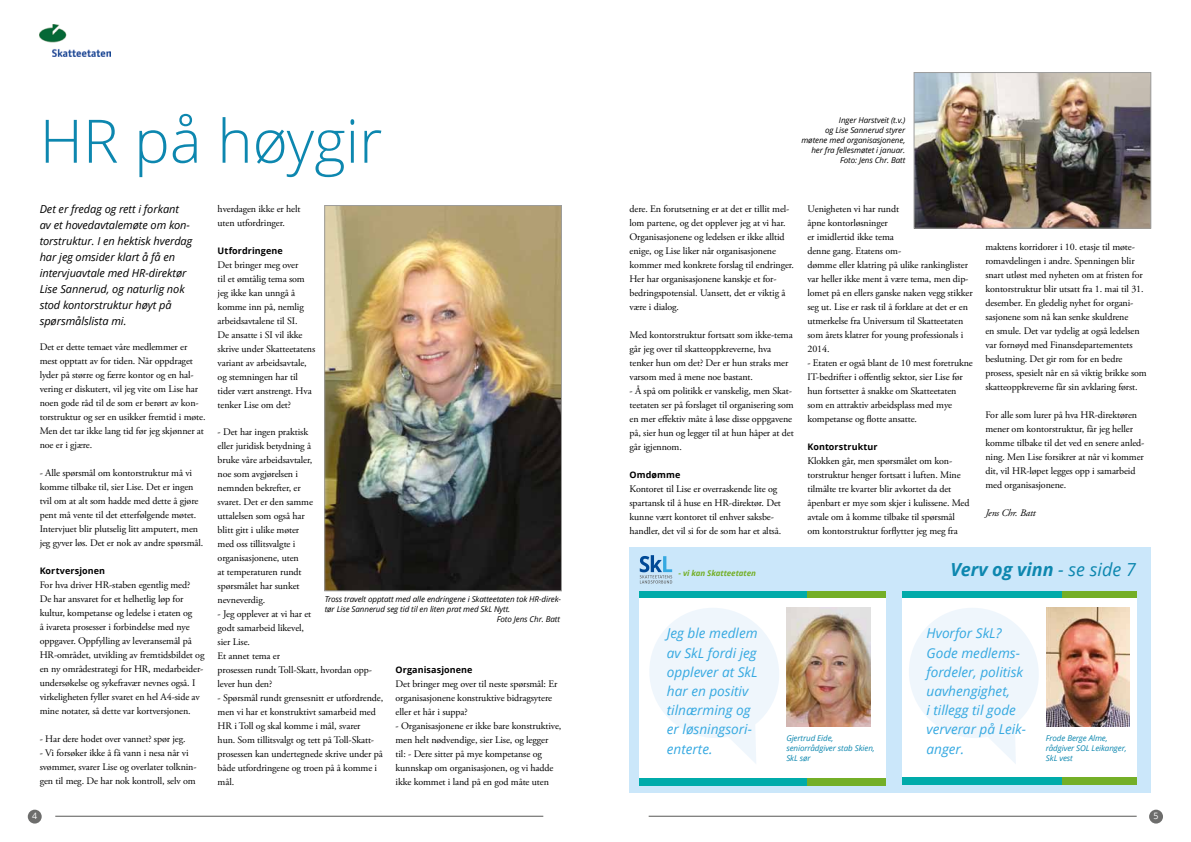
<style>
.page{position:relative;width:1191px;height:842px;background:#fff}
.page>*{position:absolute;margin:0;border:0;box-sizing:border-box;transform-origin:0 0}
.t1{font:300 60px "Open Sans";color:#0d87af}
.t2{font:italic 700 18px "Open Sans";color:#0d87af}
.t3{font:italic 13.6px/19.2px "Open Sans";color:#36a9e1}
.t4{font:italic 11px/16px "Open Sans";letter-spacing:-.005em;color:#000}
.t5{font:10px/14px "Adobe Garamond Pro";letter-spacing:-.01em;color:#000}
.t6{font:italic 10px "Adobe Garamond Pro";letter-spacing:-.01em;color:#000}
.t7{font:700 9px "Open Sans";letter-spacing:.01em;color:#000}
.t8{font:8.8px "Open Sans";color:#fff}
.t9{font:italic 8px/10px "Open Sans";letter-spacing:-.01em;color:#000;text-align:right}
.t10{font:italic 8px/10px "Open Sans";letter-spacing:-.01em;color:#0d87af}
.t11{font:italic 700 8px "Open Sans";letter-spacing:-.01em;color:#74af27}
.s1{font-weight:400}
</style>
<div class="page">
<hr style="left:55px;top:816px;width:488px;height:1px;background:#575756">
<hr style="left:648px;top:816px;width:488px;height:1px;background:#575756">
<div style="left:28px;top:810px;width:14px;height:13px;background:#6d6d6c;border-radius:50%"></div>
<div style="left:1149px;top:810px;width:14px;height:13px;background:#6d6d6c;border-radius:50%"></div>
<img style="left:326px;top:207px;width:234px;height:382px">
<div style="left:324px;top:205px;width:238px;height:386px;border:1px solid #9d9d9c"></div>
<img style="left:915px;top:74px;width:234px;height:152px">
<div style="left:913px;top:72px;width:238px;height:156px;border:1px solid #9d9d9c"></div>
<img style="left:40px;top:24px;width:70px;height:33px">
<div style="left:629px;top:547px;width:522px;height:246px;background:#cbe7fa"></div>
<div style="left:639px;top:591px;width:247px;height:7px;background:#00abaa"></div>
<div style="left:807px;top:591px;width:79px;height:7px;background:#74af27"></div>
<div style="left:639px;top:598px;width:247px;height:180px;background:#fff"></div>
<div style="left:639px;top:778px;width:247px;height:7px;background:#00abaa"></div>
<div style="left:807px;top:778px;width:79px;height:7px;background:#74af27"></div>
<div style="left:902px;top:591px;width:234px;height:7px;background:#00abaa"></div>
<div style="left:1062px;top:591px;width:74px;height:7px;background:#74af27"></div>
<div style="left:902px;top:598px;width:234px;height:179px;background:#fff"></div>
<div style="left:902px;top:777px;width:234px;height:7px;background:#00abaa"></div>
<div style="left:1062px;top:777px;width:74px;height:7px;background:#74af27"></div>
<img style="left:786px;top:607px;width:84px;height:119px">
<svg style="left:649px;top:608px;width:130px;height:155px"></svg>
<img style="left:1046px;top:607px;width:83px;height:119px">
<svg style="left:909px;top:608px;width:130px;height:156px"></svg>
<svg style="left:639px;top:555px;width:33px;height:28px"></svg>
<h1 class="t1" style="left:40px;top:107px;width:344px">HR på høygir</h1>
<p class="t4" style="left:40px;top:201px;width:154px">Det er fredag og rett i forkant av et hovedavtalemøte om kon&shy;torstruktur. I en hektisk hverdag har jeg omsider klart å få en intervjuavtale med HR-direktør<br>Lise Sannerud, og naturlig nok stod kontorstruktur høyt på spørsmålslista mi.</p>
<p class="t5" style="left:40px;top:340px;width:167px">Det er dette temaet våre medlemmer er mest opptatt av for tiden. Når oppdraget lyder på større og færre kontor og en hal&shy;vering er diskutert, vil jeg vite om Lise har noen gode råd til de som er berørt av kon&shy;torstruktur og ser en usikker fremtid i møte.<br>Men det tar ikke lang tid før jeg skjønner at noe er i gjære.</p>
<p class="t5" style="left:40px;top:466px;width:165px">- Alle spørsmål om kontorstruktur må vi komme tilbake til, sier Lise. Det er ingen tvil om at alt som hadde med dette å gjøre pent må vente til det etterfølgende møtet.<br>Intervjuet blir plutselig litt amputert, men jeg gyver løs. Det er nok av andre spørsmål.</p>
<p class="t7" style="left:40px;top:566px;width:67px">Kortversjonen</p>
<p class="t5" style="left:40px;top:578px;width:166px">For hva driver HR-staben egentlig med?<br>De har ansvaret for et helhetlig løp for kultur, kompetanse og ledelse i etaten og<br>å ivareta prosesser i forbindelse med nye oppgaver. Oppfylling av leveransemål på HR-området, utvikling av fremtidsbildet og en ny områdestrategi for HR, medarbeider&shy;undersøkelse og sykefravær nevnes også. I virkeligheten fyller svaret en hel A4-side av mine notater, så dette var kortversjonen.</p>
<p class="t5" style="left:40px;top:732px;width:147px">- Har dere hodet over vannet? spør jeg.</p>
<p class="t5" style="left:40px;top:746px;width:158px">- Vi forsøker ikke å få vann i nesa når vi svømmer, svarer Lise og overlater tolknin&shy;gen til meg. De har nok kontroll, selv om</p>
<p class="t5" style="left:218px;top:202px;width:84px">hverdagen ikke er helt uten utfordringer.</p>
<p class="t7" style="left:218px;top:246px;width:67px">Utfordringene</p>
<p class="t5" style="left:218px;top:258px;width:99px">Det bringer meg over<br>til et ømtålig tema som jeg ikke kan unngå å komme inn på, nemlig arbeidsavtalene til SI.<br>De ansatte i SI vil ikke skrive under Skatteetatens variant av arbeidsavtale, og stemningen har til tider vært anstrengt. Hva tenker Lise om det?</p>
<p class="t5" style="left:218px;top:425px;width:97px">- Det har ingen praktisk eller juridisk betydning å bruke våre arbeidsavtaler, noe som avgjørelsen i nemnden bekrefter, er svaret. Det er den samme uttalelsen som også har blitt gitt i ulike møter med oss tillitsvalgte i organisasjonene, uten<br>at temperaturen rundt spørsmålet har sunket nevneverdig.</p>
<p class="t5" style="left:218px;top:607px;width:156px">- Jeg opplever at vi har et<br>godt samarbeid likevel,<br>sier Lise.<br>Et annet tema er<br>prosessen rundt Toll-Skatt, hvordan opp&shy;lever hun den?</p>
<p class="t5" style="left:218px;top:691px;width:167px">- Spørsmål rundt grensesnitt er utfordrende, men vi har et konstruktivt samarbeid med HR i Toll og skal komme i mål, svarer<br>hun. Som tillitsvalgt og tett på Toll-Skatt&shy;prosessen kan undertegnede skrive under på både utfordringene og troen på å komme i mål.</p>
<p class="t9" style="left:325px;top:594px;width:238px">Tross travelt opptatt med alle endringene i Skatteetaten tok HR-direk-</p>
<p class="t9" style="left:325px;top:604px;width:187px">tør Lise Sannerud seg tid til en liten prat med SkL Nytt.</p>
<p class="t9" style="left:497px;top:614px;width:65px">Foto Jens Chr. Batt</p>
<p class="t7" style="left:395px;top:664px;width:79px">Organisasjonene</p>
<p class="t5" style="left:395px;top:677px;width:163px">Det bringer meg over til neste spørsmål: Er organisasjonene konstruktive bidragsytere eller et hår i suppa?</p>
<p class="t5" style="left:395px;top:719px;width:167px">- Organisasjonene er ikke bare konstruktive, men helt nødvendige, sier Lise, og legger<br>til: - Dere sitter på mye kompetanse og kunnskap om organisasjonen, og vi hadde ikke kommet i land på en god måte uten</p>
<p class="t9" style="left:801px;top:115px;width:105px">Inger Harstveit (t.v.)<br>og Lise Sannerud styrer møtene med organisasjonene, her fra fellesmøtet i januar.<br>Foto: Jens Chr. Batt</p>
<p class="t5" style="left:629px;top:202px;width:166px">dere. En forutsetning er at det er tillit mel&shy;lom partene, og det opplever jeg at vi har.<br>Organisasjonene og ledelsen er ikke alltid enige, og Lise liker når organisasjonene kommer med konkrete forslag til endringer.<br>Her har organisasjonene kanskje et for&shy;bedringspotensial. Uansett, det er viktig å være i dialog.</p>
<p class="t5" style="left:629px;top:328px;width:165px">Med kontorstruktur fortsatt som ikke-tema går jeg over til skatteoppkreverne, hva tenker hun om det? Der er hun straks mer varsom med å mene noe bastant.</p>
<p class="t5" style="left:629px;top:384px;width:166px">- Å spå om politikk er vanskelig, men Skat&shy;teetaten ser på forslaget til organisering som en mer effektiv måte å løse disse oppgavene på, sier hun og legger til at hun håper at det går igjennom.</p>
<p class="t7" style="left:629px;top:470px;width:52px">Omdømme</p>
<p class="t5" style="left:629px;top:482px;width:153px">Kontoret til Lise er overraskende lite og spartansk til å huse en HR-direktør. Det kunne vært kontoret til enhver saksbe&shy;handler, det vil si for de som har et altså.</p>
<p class="t5" style="left:807px;top:202px;width:167px">Uenigheten vi har rundt<br>åpne kontorløsninger<br>er imidlertid ikke tema<br>denne gang. Etatens om-<br>dømme eller klatring på ulike rankinglister var heller ikke ment å være tema, men dip&shy;lomet på en ellers ganske naken vegg stikker seg ut. Lise er rask til å forklare at det er en utmerkelse fra Universum til Skatteetaten som årets klatrer for young professionals i<br>2014.</p>
<p class="t5" style="left:807px;top:356px;width:167px">- Etaten er også blant de 10 mest foretrukne IT-bedrifter i offentlig sektor, sier Lise før hun fortsetter å snakke om Skatteetaten som en attraktiv arbeidsplass med mye kompetanse og flotte ansatte.</p>
<p class="t7" style="left:807px;top:442px;width:72px">Kontorstruktur</p>
<p class="t5" style="left:807px;top:454px;width:164px">Klokken går, men spørsmålet om kon&shy;torstruktur henger fortsatt i luften. Mine tilmålte tre kvarter blir avkortet da det åpenbart er mye som skjer i kulissene. Med avtale om å komme tilbake til spørsmål om kontorstruktur forflytter jeg meg fra</p>
<p class="t5" style="left:985px;top:240px;width:163px">maktens korridorer i 10. etasje til møte&shy;romavdelingen i andre. Spenningen blir snart utløst med nyheten om at fristen for kontorstruktur blir utsatt fra 1. mai til 31. desember. En gledelig nyhet for organi&shy;sasjonene som nå kan senke skuldrene<br>en smule. Det var tydelig at også ledelsen var fornøyd med Finansdepartementets beslutning. Det gir rom for en bedre prosess, spesielt når en så viktig brikke som skatteoppkreverne får sin avklaring først.</p>
<p class="t5" style="left:985px;top:408px;width:161px">For alle som lurer på hva HR-direktøren mener om kontorstruktur, får jeg heller komme tilbake til det ved en senere anled&shy;ning. Men Lise forsikrer at når vi kommer dit, vil HR-løpet legges opp i samarbeid med organisasjonene.</p>
<p class="t6" style="left:985px;top:507px;width:52px">Jens Chr. Batt</p>
<p class="t11" style="left:678px;top:568px;width:79px">- vi kan Skatteetaten</p>
<h2 class="t2" style="left:950px;top:559px;width:187px">Verv og vinn <span class="s1">- se side 7</span></h2>
<h3 class="t3" style="left:667px;top:624px;width:92px">Jeg ble medlem av SkL fordi jeg opplever at SkL har en positiv tilnærming og er løsningsori&shy;enterte.</h3>
<h3 class="t3" style="left:926px;top:624px;width:101px">Hvorfor SkL?<br>Gode medlems&shy;fordeler, politisk uavhengighet,<br>i tillegg til gode ververar på Leik&shy;anger.</h3>
<p class="t10" style="left:786px;top:734px;width:90px">Gjertrud Eide, seniorrådgiver stab Skien,<br>SkL sør</p>
<p class="t10" style="left:1046px;top:734px;width:82px">Frode Berge Alme, rådgiver SOL Leikanger,<br>SkL vest</p>
<p class="t8" style="left:32px;top:811px;width:7px">4</p>
<p class="t8" style="left:1153px;top:811px;width:7px">5</p>
</div>
